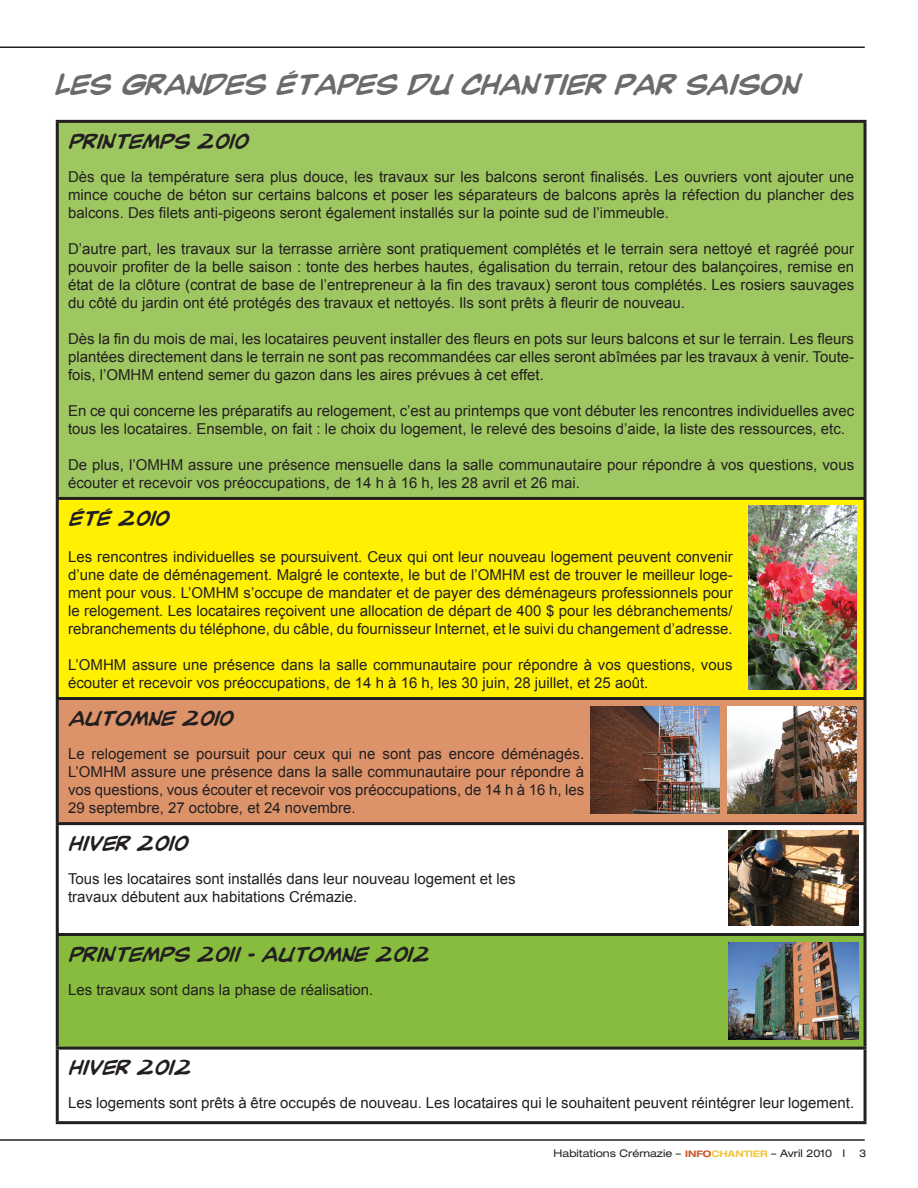
<style>
.page{position:relative;width:918px;height:1188px;background:#fff}
.page>*{position:absolute;margin:0;border:0;box-sizing:border-box;transform-origin:0 0}
.t1{font:italic 27px "Comic";color:#6b6b6e}
.t2{font:italic 19.5px "Comic";color:#231f20}
.t3{font:15px/18px "Arial";color:#231f20;text-align:justify}
.t4{font:expanded 10.5px "Helvetica Neue";color:#231f20}
.s1{font-weight:700;font-size:9px;color:#ca5828}
.s2{font-weight:700;font-size:9px;color:#f1c640}
</style>
<div class="page">
<hr style="left:0;top:1139px;width:865px;height:2px;background:#231f20">
<hr style="left:0;top:46px;width:865px;height:2px;background:#231f20">
<div style="left:57px;top:121px;width:808px;height:377px;background:#9ec761"></div>
<div style="left:57px;top:498px;width:808px;height:201px;background:#fff101"></div>
<div style="left:57px;top:699px;width:808px;height:125px;background:#dd936a"></div>
<div style="left:57px;top:934px;width:808px;height:114px;background:#87bc3f"></div>
<hr style="left:56px;top:933px;width:811px;height:3px;background:#231f20">
<hr style="left:56px;top:825px;width:3px;height:108px;background:#231f20">
<hr style="left:864px;top:825px;width:3px;height:108px;background:#231f20">
<hr style="left:56px;top:936px;width:3px;height:111px;background:#231f20">
<hr style="left:864px;top:936px;width:3px;height:111px;background:#231f20">
<hr style="left:56px;top:1047px;width:811px;height:3px;background:#231f20">
<hr style="left:56px;top:1050px;width:3px;height:71px;background:#231f20">
<hr style="left:864px;top:1050px;width:3px;height:71px;background:#231f20">
<hr style="left:56px;top:1121px;width:811px;height:3px;background:#231f20">
<hr style="left:56px;top:120px;width:811px;height:3px;background:#231f20">
<hr style="left:56px;top:123px;width:3px;height:374px;background:#231f20">
<hr style="left:864px;top:123px;width:3px;height:374px;background:#231f20">
<hr style="left:56px;top:497px;width:811px;height:3px;background:#231f20">
<hr style="left:56px;top:500px;width:3px;height:197px;background:#231f20">
<hr style="left:864px;top:500px;width:3px;height:197px;background:#231f20">
<hr style="left:56px;top:697px;width:811px;height:3px;background:#231f20">
<hr style="left:56px;top:700px;width:3px;height:122px;background:#231f20">
<hr style="left:864px;top:700px;width:3px;height:122px;background:#231f20">
<hr style="left:56px;top:822px;width:811px;height:3px;background:#231f20">
<img style="left:749px;top:506px;width:108px;height:183px">
<img style="left:591px;top:707px;width:129px;height:107px">
<img style="left:727px;top:707px;width:130px;height:107px">
<img style="left:729px;top:831px;width:129px;height:94px">
<img style="left:728px;top:942px;width:130px;height:98px">
<h1 class="t1" style="left:54px;top:68px;width:746px">LES GRANDES ÉTAPES DU CHANTIER PAR SAISON</h1>
<h2 class="t2" style="left:68px;top:129px;width:181px">PRINTEMPS 2010</h2>
<p class="t3" style="left:68px;top:168px;width:788px">Dès que la température sera plus douce, les travaux sur les balcons seront finalisés. Les ouvriers vont ajouter une mince couche de béton sur certains balcons et poser les séparateurs de balcons après la réfection du plancher des balcons. Des filets anti-pigeons seront également installés sur la pointe sud de l’immeuble.</p>
<p class="t3" style="left:68px;top:240px;width:788px">D’autre part, les travaux sur la terrasse arrière sont pratiquement complétés et le terrain sera nettoyé et ragréé pour pouvoir profiter de la belle saison : tonte des herbes hautes, égalisation du terrain, retour des balançoires, remise en état de la clôture (contrat de base de l’entrepreneur à la fin des travaux) seront tous complétés. Les rosiers sauvages du côté du jardin ont été protégés des travaux et nettoyés. Ils sont prêts à fleurir de nouveau.</p>
<p class="t3" style="left:68px;top:330px;width:788px">Dès la fin du mois de mai, les locataires peuvent installer des fleurs en pots sur leurs balcons et sur le terrain. Les fleurs plantées directement dans le terrain ne sont pas recommandées car elles seront abîmées par les travaux à venir. Toute&shy;fois, l’OMHM entend semer du gazon dans les aires prévues à cet effet.</p>
<p class="t3" style="left:68px;top:402px;width:788px">En ce qui concerne les préparatifs au relogement, c’est au printemps que vont débuter les rencontres individuelles avec tous les locataires. Ensemble, on fait : le choix du logement, le relevé des besoins d’aide, la liste des ressources, etc.</p>
<p class="t3" style="left:68px;top:456px;width:788px">De plus, l’OMHM assure une présence mensuelle dans la salle communautaire pour répondre à vos questions, vous écouter et recevoir vos préoccupations, de 14 h à 16 h, les 28 avril et 26 mai.</p>
<h2 class="t2" style="left:68px;top:506px;width:101px">ÉTÉ 2010</h2>
<p class="t3" style="left:68px;top:548px;width:666px">Les rencontres individuelles se poursuivent. Ceux qui ont leur nouveau logement peuvent convenir d’une date de déménagement. Malgré le contexte, le but de l’OMHM est de trouver le meilleur loge&shy;ment pour vous. L’OMHM s’occupe de mandater et de payer des déménageurs professionnels pour le relogement. Les locataires reçoivent une allocation de départ de 400 $ pour les débranchements/ rebranchements du téléphone, du câble, du fournisseur Internet, et le suivi du changement d’adresse.</p>
<p class="t3" style="left:68px;top:656px;width:666px">L’OMHM assure une présence dans la salle communautaire pour répondre à vos questions, vous écouter et recevoir vos préoccupations, de 14 h à 16 h, les 30 juin, 28 juillet, et 25 août.</p>
<h2 class="t2" style="left:68px;top:706px;width:165px">AUTOMNE 2010</h2>
<p class="t3" style="left:68px;top:745px;width:518px">Le relogement se poursuit pour ceux qui ne sont pas encore déménagés.<br>L’OMHM assure une présence dans la salle communautaire pour répondre à vos questions, vous écouter et recevoir vos préoccupations, de 14 h à 16 h, les 29 septembre, 27 octobre, et 24 novembre.</p>
<h2 class="t2" style="left:68px;top:831px;width:120px">HIVER 2010</h2>
<p class="t3" style="left:68px;top:870px;width:449px">Tous les locataires sont installés dans leur nouveau logement et les travaux débutent aux habitations Crémazie.</p>
<h2 class="t2" style="left:68px;top:942px;width:363px">PRINTEMPS 2011 – AUTOMNE 2012</h2>
<p class="t3" style="left:68px;top:981px;width:307px">Les travaux sont dans la phase de réalisation.</p>
<h2 class="t2" style="left:68px;top:1056px;width:124px">HIVER 2012</h2>
<p class="t3" style="left:68px;top:1094px;width:788px">Les logements sont prêts à être occupés de nouveau. Les locataires qui le souhaitent peuvent réintégrer leur logement.</p>
<p class="t4" style="left:554px;top:1146px;width:293px">Habitations Crémazie – <span class="s1">INFO</span><span class="s2">CHANTIER</span> – Avril 2010 I</p>
<p class="t4" style="left:860px;top:1146px;width:9px">3</p>
</div>
